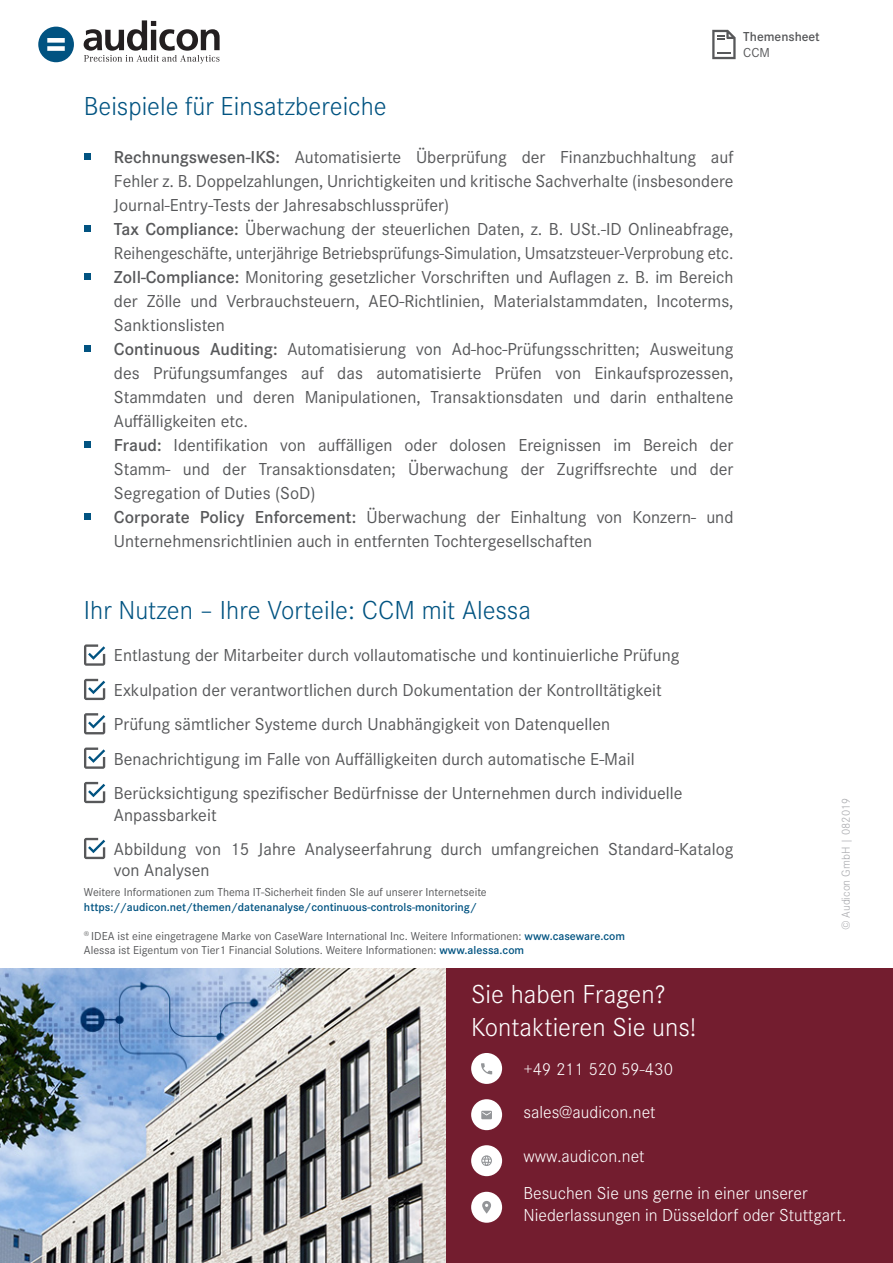
<style>
.page{position:relative;width:893px;height:1263px;background:#fff}
.page>*{position:absolute;margin:0;border:0;box-sizing:border-box;transform-origin:0 0}
.Titel2_blau{font:300 27px "Corporate S";color:#015381}
.t1{font:300 27px "Corporate S";color:#fff}
.Fließtext{font:300 27px "Corporate S";color:#015381}
.Fließtext-2{font:18px/24px "Corporate S";color:#57585a}
.t2{font:300 18px "Corporate S";color:#fff}
.t3{font:600 13.5px "Corporate S";color:#57585a}
.t4{font:13.5px "Corporate S";color:#57585a}
.Zitat{font:12px "Corporate S";color:#57585a}
.Zitat-2{font:600 12px "Corporate S";color:#015381}
.Fließtext-3{font:300 12px "Corporate S";color:#a8a9ad}
.s1{font-weight:600}
.s2{font-weight:600;color:#015381}
</style>
<div class="page">
<svg style="left:712px;top:30px;width:24px;height:29px"></svg>
<svg style="left:38px;top:27px;width:36px;height:35px"></svg>
<svg style="left:84px;top:20px;width:136px;height:43px"></svg>
<svg style="left:84px;top:154px;width:6px;height:6px"></svg>
<svg style="left:84px;top:226px;width:6px;height:6px"></svg>
<svg style="left:84px;top:274px;width:6px;height:6px"></svg>
<svg style="left:84px;top:346px;width:6px;height:6px"></svg>
<svg style="left:84px;top:442px;width:6px;height:6px"></svg>
<svg style="left:84px;top:514px;width:6px;height:6px"></svg>
<svg style="left:84px;top:644px;width:21px;height:22px"></svg>
<svg style="left:84px;top:679px;width:21px;height:21px"></svg>
<svg style="left:84px;top:713px;width:21px;height:21px"></svg>
<svg style="left:84px;top:747px;width:21px;height:22px"></svg>
<svg style="left:84px;top:782px;width:21px;height:21px"></svg>
<svg style="left:84px;top:838px;width:21px;height:21px"></svg>
<div style="left:446px;top:969px;width:447px;height:294px;background:#731d2f"></div>
<img style="left:0;top:969px;width:446px;height:294px">
<div style="left:471px;top:1145px;width:31px;height:31px;background:#fff;border-radius:50%"></div>
<svg style="left:481px;top:1155px;width:11px;height:11px"></svg>
<div style="left:471px;top:1099px;width:31px;height:31px;background:#fff;border-radius:50%"></div>
<svg style="left:481px;top:1111px;width:11px;height:8px"></svg>
<div style="left:471px;top:1053px;width:31px;height:31px;background:#fff;border-radius:50%"></div>
<svg style="left:481px;top:1063px;width:11px;height:11px"></svg>
<div style="left:471px;top:1192px;width:31px;height:31px;background:#fff;border-radius:50%"></div>
<svg style="left:482px;top:1201px;width:9px;height:12px"></svg>
<p class="t3" style="left:743px;top:29px;width:78px">Themensheet</p>
<p class="t4" style="left:743px;top:45px;width:28px">CCM</p>
<p class="Fließtext" style="left:84px;top:90px;width:304px">Beispiele für Einsatzbereiche</p>
<p class="Fließtext-2" style="left:114px;top:145px;width:621px"><span class="s1">Rechnungswesen-IKS:</span> Automatisierte Überprüfung der Finanzbuchhaltung auf<br>Fehler z. B. Doppelzahlungen, Unrichtigkeiten und kritische Sachverhalte (insbesondere</p>
<p class="Fließtext-2" style="left:114px;top:193px;width:337px">Journal-Entry-Tests der Jahresabschlussprüfer)</p>
<p class="Fließtext-2" style="left:114px;top:217px;width:621px"><span class="s1">Tax Compliance:</span> Überwachung der steuerlichen Daten, z. B. USt.-ID Onlineabfrage,<br>Reihengeschäfte, unterjährige Betriebsprüfungs-Simulation, Umsatzsteuer-Verprobung etc.</p>
<p class="Fließtext-2" style="left:114px;top:265px;width:621px;text-align:justify"><span class="s1">Zoll-Compliance:</span> Monitoring gesetzlicher Vorschriften und Auflagen z. B. im Bereich der Zölle und Verbrauchsteuern, AEO-Richtlinien, Materialstammdaten, Incoterms, Sanktionslisten</p>
<p class="Fließtext-2" style="left:114px;top:337px;width:621px;text-align:justify"><span class="s1">Continuous Auditing:</span> Automatisierung von Ad-hoc-Prüfungsschritten; Ausweitung des Prüfungsumfanges auf das automatisierte Prüfen von Einkaufsprozessen, Stammdaten und deren Manipulationen, Transaktionsdaten und darin enthaltene Auffälligkeiten etc.</p>
<p class="Fließtext-2" style="left:114px;top:433px;width:621px;text-align:justify"><span class="s1">Fraud:</span> Identifikation von auffälligen oder dolosen Ereignissen im Bereich der Stamm- und der Transaktionsdaten; Überwachung der Zugriffsrechte und der Segregation of Duties (SoD)</p>
<p class="Fließtext-2" style="left:114px;top:505px;width:621px"><span class="s1">Corporate Policy Enforcement:</span> Überwachung der Einhaltung von Konzern- und<br>Unternehmensrichtlinien auch in entfernten Tochtergesellschaften</p>
<p class="Titel2_blau" style="left:84px;top:594px;width:448px">Ihr Nutzen – Ihre Vorteile: CCM mit Alessa</p>
<p class="Fließtext-2" style="left:114px;top:644px;width:567px">Entlastung der Mitarbeiter durch vollautomatische und kontinuierliche Prüfung</p>
<p class="Fließtext-2" style="left:114px;top:678px;width:549px">Exkulpation der verantwortlichen durch Dokumentation der Kontrolltätigkeit</p>
<p class="Fließtext-2" style="left:114px;top:712px;width:498px">Prüfung sämtlicher Systeme durch Unabhängigkeit von Datenquellen</p>
<p class="Fließtext-2" style="left:114px;top:747px;width:522px">Benachrichtigung im Falle von Auffälligkeiten durch automatische E-Mail</p>
<p class="Fließtext-2" style="left:114px;top:782px;width:570px;line-height:21.6px">Berücksichtigung spezifischer Bedürfnisse der Unternehmen durch individuelle<br>Anpassbarkeit</p>
<p class="Fließtext-2" style="left:114px;top:838px;width:621px;line-height:21.6px">Abbildung von 15 Jahre Analyseerfahrung durch umfangreichen Standard-Katalog von Analysen</p>
<p class="Zitat" style="left:84px;top:886px;width:404px">Weitere Informationen zum Thema IT-Sicherheit finden SIe auf unserer Internetseite</p>
<p class="Zitat-2" style="left:84px;top:900px;width:394px">https://audicon.net/themen/datenanalyse/continuous-controls-monitoring/</p>
<p class="Zitat" style="left:84px;top:929px;width:543px"><sup>®</sup> IDEA ist eine eingetragene Marke von CaseWare International Inc. Weitere Informationen: <span class="s2">www.caseware.com</span></p>
<p class="Zitat" style="left:84px;top:943px;width:442px">Alessa ist Eigentum von Tier1 Financial Solutions. Weitere Informationen: <span class="s2">www.alessa.com</span></p>
<p class="t1" style="left:471px;top:979px;width:196px">Sie haben Fragen?</p>
<p class="t1" style="left:471px;top:1011px;width:227px">Kontaktieren Sie uns!</p>
<p class="t2" style="left:523px;top:1059px;width:151px">+49 211 520 59-430</p>
<p class="t2" style="left:523px;top:1102px;width:133px">sales@audicon.net</p>
<p class="t2" style="left:523px;top:1145px;width:123px">www.audicon.net</p>
<p class="Fließtext-3" style="left:839px;top:930px;width:134px;rotate:-90deg">© Audicon GmbH | 082019</p>
<p class="t2" style="left:523px;top:1183px;width:286px">Besuchen Sie uns gerne in einer unserer</p>
<p class="t2" style="left:523px;top:1205px;width:324px">Niederlassungen in Düsseldorf oder Stuttgart.</p>
</div>
